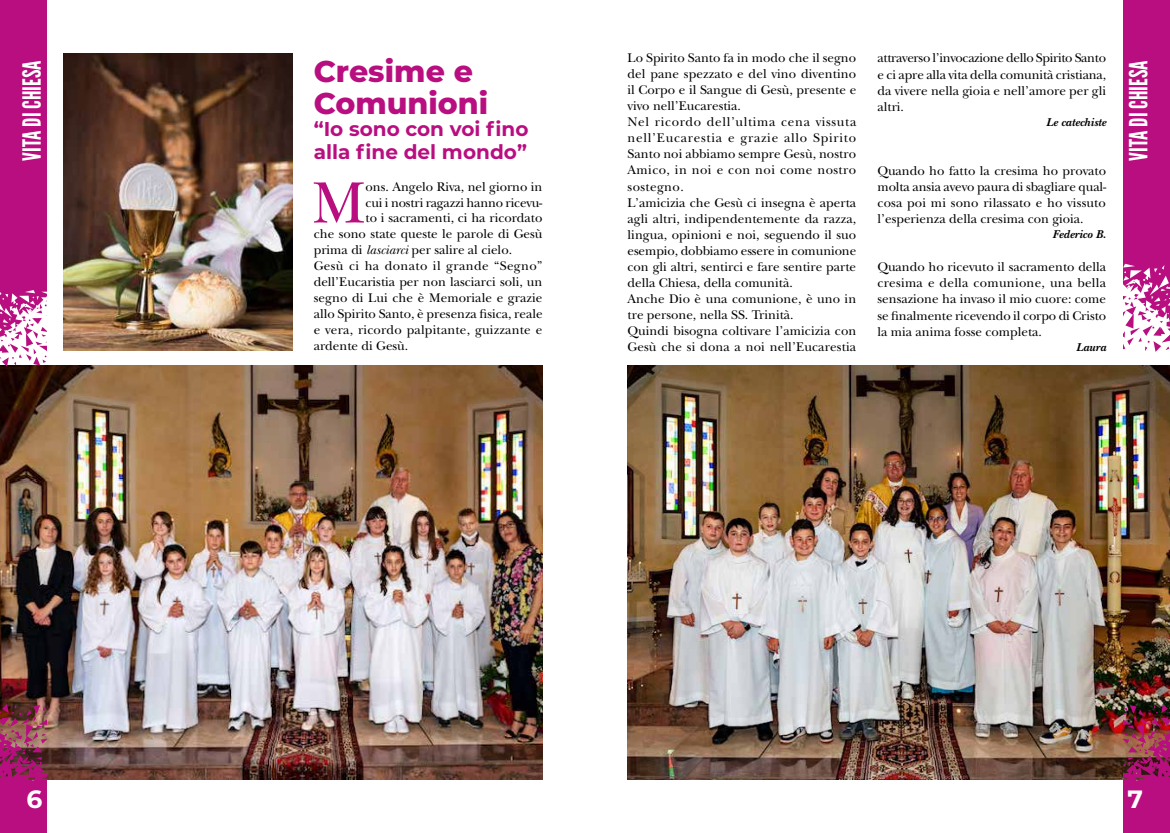
<style>
.page{position:relative;width:1170px;height:833px;background:#fff}
.page>*{position:absolute;margin:0;border:0;box-sizing:border-box;transform-origin:0 0}
.t1{font:60.88px "New Baskerville Std";color:#b80e80}
.t2{font:800 30px/31.5px "Montserrat";color:#b80e80}
.t3{font:25px "League Gothic";color:#fff}
.t4{font:700 25px "Montserrat";color:#fff}
.t5{font:700 20px/22.8px "Montserrat";color:#b80e80}
.t6{font:13.12px/16px "New Baskerville Std";color:#000;text-align:justify}
.t7{font:13.12px "New Baskerville Std";letter-spacing:.03em;color:#000}
.t8{font:italic 700 11.88px "New Baskerville Std";color:#000}
.s1{font-style:italic}
</style>
<div class="page">
<img style="left:0;top:365px;width:542px;height:415px">
<img style="left:627px;top:365px;width:542px;height:415px">
<img style="left:64px;top:53px;width:228px;height:298px">
<img style="left:1123px;top:693px;width:46px;height:104px">
<div style="left:1123px;top:797px;width:46px;height:36px;background:#b80e80"></div>
<svg style="left:1123px;top:244px;width:46px;height:108px"></svg>
<div style="left:1123px;top:0;width:46px;height:244px;background:#b80e80"></div>
<svg style="left:0;top:273px;width:46px;height:104px"></svg>
<div style="left:0;top:0;width:46px;height:273px;background:#b80e80"></div>
<img style="left:0;top:693px;width:46px;height:104px">
<div style="left:0;top:797px;width:46px;height:36px;background:#b80e80"></div>
<h3 class="t3" style="left:17px;top:161px;width:102px;rotate:-90deg">VITA DI CHIESA</h3>
<h3 class="t4" style="left:27px;top:780px;width:17px">6</h3>
<h2 class="t2" style="left:314px;top:54px;width:176px">Cresime e<br>Comunioni</h2>
<h3 class="t5" style="left:314px;top:117px;width:216px">“Io sono con voi fino alla fine del mondo”</h3>
<h1 class="t1" style="left:312px;top:167px;width:55px">M</h1>
<p class="t6" style="left:365px;top:179px;width:178px">ons. Angelo Riva, nel giorno in</p>
<p class="t6" style="left:365px;top:195px;width:178px">cui i nostri ragazzi hanno ricevu-</p>
<p class="t6" style="left:365px;top:210px;width:178px">to i sacramenti, ci ha ricordato</p>
<p class="t6" style="left:314px;top:226px;width:230px">che sono state queste le parole di Gesù</p>
<p class="t6" style="left:314px;top:242px;width:200px">prima di <span class="s1">lasciarci</span> per salire al cielo.</p>
<p class="t7" style="left:314px;top:258px;width:230px">Gesù ci ha donato il grande “Segno”</p>
<p class="t6" style="left:314px;top:274px;width:230px">dell’Eucaristia per non lasciarci soli, un</p>
<p class="t6" style="left:314px;top:290px;width:230px">segno di Lui che è Memoriale e grazie</p>
<p class="t6" style="left:314px;top:306px;width:230px">allo Spirito Santo, è presenza fisica, reale</p>
<p class="t6" style="left:314px;top:322px;width:230px">e vera, ricordo palpitante, guizzante e</p>
<p class="t6" style="left:314px;top:338px;width:96px">ardente di Gesù.</p>
<p class="t6" style="left:627px;top:50px;width:230px;text-align:left">Lo Spirito Santo fa in modo che il segno del pane spezzato e del vino diventino il Corpo e il Sangue di Gesù, presente e vivo nell’Eucarestia.<br>Nel ricordo dell’ultima cena vissuta nell’Eucarestia e grazie allo Spirito Santo noi abbiamo sempre Gesù, nostro Amico, in noi e con noi come nostro sostegno.<br>L’amicizia che Gesù ci insegna è aperta agli altri, indipendentemente da razza, lingua, opinioni e noi, seguendo il suo esempio, dobbiamo essere in comunione con gli altri, sentirci e fare sentire parte della Chiesa, della comunità.<br>Anche Dio è una comunione, è uno in tre persone, nella SS. Trinità.<br>Quindi bisogna coltivare l’amicizia con Gesù che si dona a noi nell’Eucarestia</p>
<p class="t6" style="left:877px;top:50px;width:230px">attraverso l’invocazione dello Spirito Santo e ci apre alla vita della comunità cristiana, da vivere nella gioia e nell’amore per gli altri.</p>
<p class="t8" style="left:1046px;top:115px;width:61px">Le catechiste</p>
<p class="t6" style="left:877px;top:162px;width:230px">Quando ho fatto la cresima ho provato molta ansia avevo paura di sbagliare qual&shy;cosa poi mi sono rilassato e ho vissuto l’esperienza della cresima con gioia.</p>
<p class="t8" style="left:1052px;top:227px;width:55px">Federico B.</p>
<p class="t6" style="left:877px;top:258px;width:230px">Quando ho ricevuto il sacramento della cresima e della comunione, una bella sensazione ha invaso il mio cuore: come se finalmente ricevendo il corpo di Cristo la mia anima fosse completa.</p>
<p class="t8" style="left:1076px;top:340px;width:31px">Laura</p>
<h3 class="t3" style="left:1123px;top:161px;width:102px;rotate:-90deg">VITA DI CHIESA</h3>
<h3 class="t4" style="left:1127px;top:780px;width:17px">7</h3>
</div>
